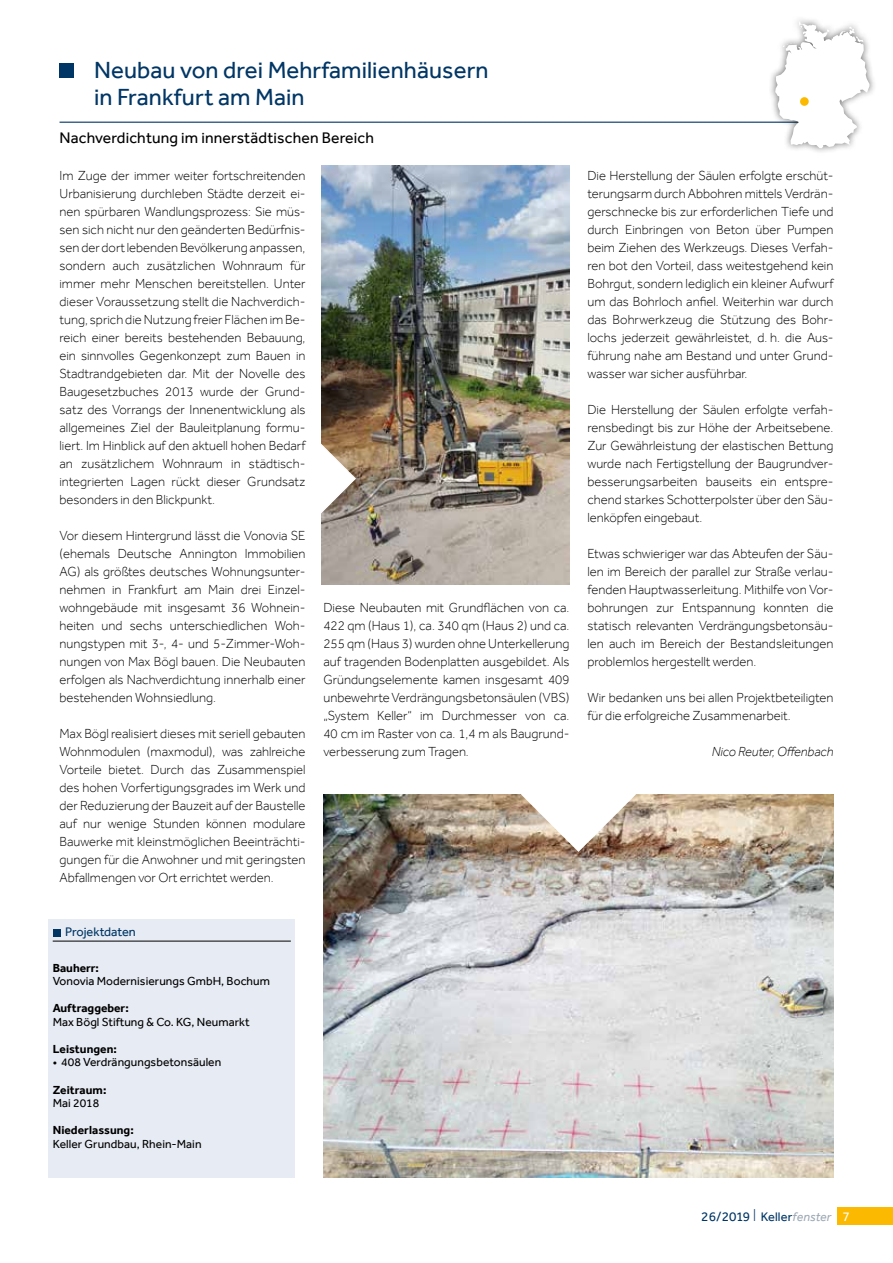
<style>
.page{position:relative;width:893px;height:1263px;background:#fff}
.page>*{position:absolute;margin:0;border:0;box-sizing:border-box;transform-origin:0 0}
.t1{font:24px/27px "Effra";letter-spacing:.005em;color:#003665}
.t2{font:15.75px "Effra";letter-spacing:.01em;color:#000}
.t3{font:300 13.5px/18px "Effra";color:#000;text-align:justify}
.t4{font:13.5px "Effra";letter-spacing:-.015em;color:#003665}
.t5{font:italic 300 13.5px "Effra";color:#000}
.t6{font:12.75px "Effra";color:#003665}
.t7{font:12px "Effra";letter-spacing:.005em;color:#000}
.t8{font:700 12px "Effra";letter-spacing:.005em;color:#000}
.s1{font-family:"Gill Sans";font-weight:300;font-size:17.4px}
.s2{font-size:12.75px}
.s3{font-style:italic;font-size:12.75px;color:#9faab6}
.s4{color:#fff}
</style>
<div class="page">
<hr style="left:60px;top:122px;width:773px;height:1px;background:#003665">
<div style="left:60px;top:63px;width:14px;height:15px;background:#003665"></div>
<div style="left:768px;top:15px;width:108px;height:141px;background:#000;opacity:.55"></div>
<svg style="left:775px;top:21px;width:94px;height:127px"></svg>
<div style="left:800px;top:97px;width:9px;height:9px;background:#fbba01;border-radius:50%"></div>
<div style="left:48px;top:919px;width:247px;height:259px;background:#e7ebf3"></div>
<hr style="left:53px;top:941px;width:238px;height:1px;background:#000">
<div style="left:53px;top:929px;width:7px;height:7px;background:#003665"></div>
<img style="left:322px;top:166px;width:247px;height:418px">
<img style="left:323px;top:794px;width:510px;height:384px">
<svg style="left:520px;top:794px;width:117px;height:59px"></svg>
<svg style="left:321px;top:442px;width:36px;height:73px"></svg>
<div style="left:838px;top:1208px;width:55px;height:17px;background:#fbba01"></div>
<h1 class="t1" style="left:94px;top:56px;width:396px">Neubau von drei Mehrfamilienhäusern in Frankfurt am Main</h1>
<p class="t2" style="left:60px;top:128px;width:316px">Nachverdichtung im innerstädtischen Bereich</p>
<p class="t3" style="left:60px;top:166px;width:247px">Im Zuge der immer weiter fortschreitenden Urbanisierung durchleben Städte derzeit ei&shy;nen spürbaren Wandlungsprozess: Sie müs&shy;sen sich nicht nur den geänderten Bedürfnis&shy;sen der dort lebenden Bevölkerung anpassen, sondern auch zusätzlichen Wohnraum für immer mehr Menschen bereitstellen. Unter dieser Voraussetzung stellt die Nachverdich&shy;tung, sprich die Nutzung freier Flächen im Be&shy;reich einer bereits bestehenden Bebauung, ein sinnvolles Gegenkonzept zum Bauen in Stadtrandgebieten dar. Mit der Novelle des Baugesetzbuches 2013 wurde der Grund&shy;satz des Vorrangs der Innenentwicklung als allgemeines Ziel der Bauleitplanung formu&shy;liert. Im Hinblick auf den aktuell hohen Bedarf an zusätzlichem Wohnraum in städtisch&shy;integrierten Lagen rückt dieser Grundsatz besonders in den Blickpunkt.</p>
<p class="t3" style="left:60px;top:526px;width:247px;text-align:left">Vor diesem Hintergrund lässt die Vonovia SE (ehemals Deutsche Annington Immobilien AG) als größtes deutsches Wohnungsunter&shy;nehmen in Frankfurt am Main drei Einzel&shy;wohngebäude mit insgesamt 36 Wohnein&shy;heiten und sechs unterschiedlichen Woh&shy;nungstypen mit 3-, 4- und 5-Zimmer-Woh&shy;nungen von Max Bögl bauen. Die Neubauten erfolgen als Nachverdichtung innerhalb einer bestehenden Wohnsiedlung.</p>
<p class="t3" style="left:60px;top:724px;width:247px">Max Bögl realisiert dieses mit seriell gebauten Wohnmodulen (maxmodul), was zahlreiche Vorteile bietet. Durch das Zusammenspiel des hohen Vorfertigungsgrades im Werk und der Reduzierung der Bauzeit auf der Baustelle auf nur wenige Stunden können modulare Bauwerke mit kleinstmöglichen Beeinträchti&shy;gungen für die Anwohner und mit geringsten Abfallmengen vor Ort errichtet werden.</p>
<p class="t6" style="left:65px;top:924px;width:72px">Projektdaten</p>
<p class="t8" style="left:53px;top:961px;width:48px">Bauherr:</p>
<p class="t7" style="left:53px;top:974px;width:219px">Vonovia Modernisierungs GmbH, Bochum</p>
<p class="t8" style="left:53px;top:1001px;width:78px">Auftraggeber:</p>
<p class="t7" style="left:53px;top:1015px;width:199px">Max Bögl Stiftung &amp; Co. KG, Neumarkt</p>
<p class="t8" style="left:53px;top:1042px;width:66px">Leistungen:</p>
<p class="t7" style="left:53px;top:1055px;width:170px">• 408 Verdrängungsbetonsäulen</p>
<p class="t8" style="left:53px;top:1082px;width:55px">Zeitraum:</p>
<p class="t7" style="left:53px;top:1096px;width:48px">Mai 2018</p>
<p class="t8" style="left:53px;top:1123px;width:83px">Niederlassung:</p>
<p class="t7" style="left:53px;top:1136px;width:150px">Keller Grundbau, Rhein-Main</p>
<p class="t3" style="left:323px;top:598px;width:247px">Diese Neubauten mit Grundflächen von ca.<br>422 qm (Haus 1), ca. 340 qm (Haus 2) und ca.<br>255 qm (Haus 3) wurden ohne Unterkellerung auf tragenden Bodenplatten ausgebildet. Als Gründungselemente kamen insgesamt 409 unbewehrte Verdrängungsbetonsäulen (VBS) „System Keller“ im Durchmesser von ca.<br>40 cm im Raster von ca. 1,4 m als Baugrund&shy;verbesserung zum Tragen.</p>
<p class="t3" style="left:587px;top:166px;width:247px">Die Herstellung der Säulen erfolgte erschüt&shy;terungsarm durch Abbohren mittels Verdrän&shy;gerschnecke bis zur erforderlichen Tiefe und durch Einbringen von Beton über Pumpen beim Ziehen des Werkzeugs. Dieses Verfah&shy;ren bot den Vorteil, dass weitestgehend kein Bohrgut, sondern lediglich ein kleiner Aufwurf um das Bohrloch anfiel. Weiterhin war durch das Bohrwerkzeug die Stützung des Bohr&shy;lochs jederzeit gewährleistet, d. h. die Aus&shy;führung nahe am Bestand und unter Grund&shy;wasser war sicher ausführbar.</p>
<p class="t3" style="left:587px;top:400px;width:247px">Die Herstellung der Säulen erfolgte verfah&shy;rensbedingt bis zur Höhe der Arbeitsebene.<br>Zur Gewährleistung der elastischen Bettung wurde nach Fertigstellung der Baugrundver&shy;besserungsarbeiten bauseits ein entspre&shy;chend starkes Schotterpolster über den Säu&shy;lenköpfen eingebaut.</p>
<p class="t3" style="left:587px;top:544px;width:247px">Etwas schwieriger war das Abteufen der Säu&shy;len im Bereich der parallel zur Straße verlau&shy;fenden Hauptwasserleitung. Mithilfe von Vor&shy;bohrungen zur Entspannung konnten die statisch relevanten Verdrängungsbetonsäu&shy;len auch im Bereich der Bestandsleitungen problemlos hergestellt werden.</p>
<p class="t3" style="left:587px;top:688px;width:247px">Wir bedanken uns bei allen Projektbeteiligten für die erfolgreiche Zusammenarbeit.</p>
<p class="t5" style="left:712px;top:743px;width:123px">Nico Reuter, Offenbach</p>
<p class="t4" style="left:701px;top:1208px;width:150px">26/2019 <span class="s1">l</span> <span class="s2">Keller</span><span class="s3">fenster</span> <span class="s4">7</span></p>
</div>
